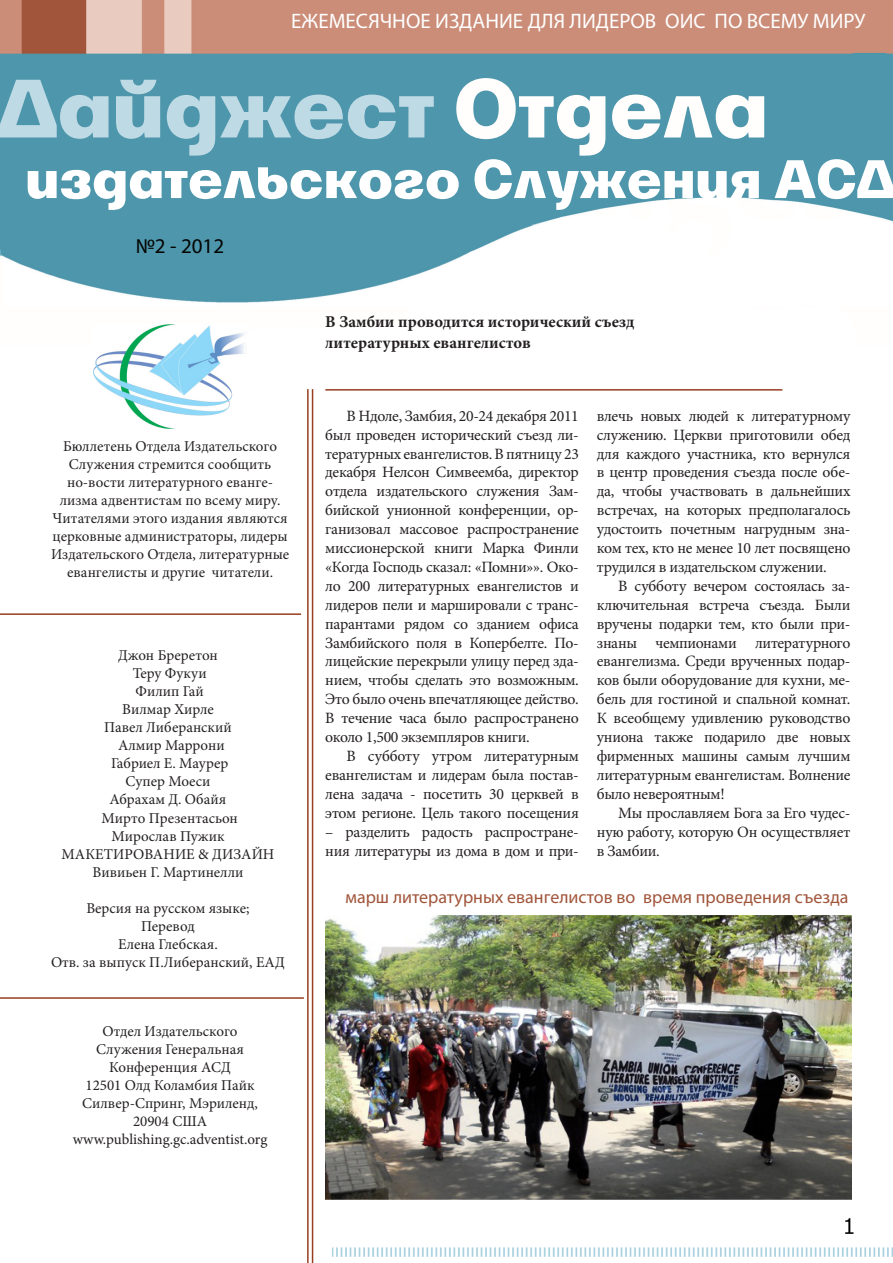
<style>
.page{position:relative;width:893px;height:1263px;background:#fff}
.page>*{position:absolute;margin:0;border:0;box-sizing:border-box;transform-origin:0 0}
.t1{font:82.5px "Parangon 530 C";color:#bedae5}
.t2{font:54px "Parangon 530 C";color:#fff}
.t3{font:21px "Myriad Pro";color:#fff}
.t4{font:21px "Myriad Pro";color:#040503}
.t5{font:18px "Myriad Pro";color:#a1553b}
.t6{font:700 16.5px "Minion Pro";color:#231f20}
.t7{font:15.75px/18.9px "Minion Pro";letter-spacing:-.02em;color:#231f20;text-align:justify}
.t8{font:15px/18px "Minion Pro";color:#231f20;text-align:center}
.s1{color:#fffefc}
</style>
<div class="page">
<img style="left:0;top:0;width:893px;height:114px">
<img style="left:0;top:189px;width:893px;height:114px">
<div style="left:0;top:114px;width:893px;height:75px;background:#4e96ac"></div>
<img style="left:93px;top:324px;width:154px;height:105px">
<img style="left:333px;top:1218px;width:560px;height:38px">
<hr style="left:312px;top:389px;width:1px;height:874px;background:#983e20">
<hr style="left:307px;top:389px;width:2px;height:874px;background:#983e20">
<hr style="left:0;top:997px;width:304px;height:2px;background:#983e20">
<hr style="left:0;top:613px;width:301px;height:2px;background:#983e20">
<hr style="left:325px;top:389px;width:457px;height:2px;background:#983e20">
<img style="left:325px;top:915px;width:526px;height:284px">
<p class="t3" style="left:291px;top:8px;width:576px">ЕЖЕМЕСЯЧНОЕ ИЗДАНИЕ ДЛЯ ЛИДЕРОВ ОИС ПО ВСЕМУ МИРУ</p>
<p class="t1" style="left:-1px;top:67px;width:771px">Дайджест <span class="s1">Отдела</span></p>
<p class="t2" style="left:26px;top:152px;width:871px">издательского Служения АСД</p>
<p class="t4" style="left:136px;top:233px;width:90px">№2 - 2012</p>
<p class="t8" style="left:51px;top:437px;width:240px">Бюллетень Отдела Издательского Служения стремится сообщить но-вости литературного еванге&shy;лизма адвентистам по всему миру.<br>Читателями этого издания являются церковные администраторы, лидеры Издательского Отдела, литературные евангелисты и другие читатели.</p>
<p class="t8" style="left:118px;top:647px;width:101px">Джон Бреретон</p>
<p class="t8" style="left:133px;top:665px;width:76px">Теру Фукуи</p>
<p class="t8" style="left:136px;top:683px;width:70px">Филип Гай</p>
<p class="t8" style="left:122px;top:701px;width:93px">Вилмар Хирле</p>
<p class="t8" style="left:104px;top:719px;width:129px">Павел Либеранский</p>
<p class="t8" style="left:118px;top:737px;width:108px">Алмир Маррони</p>
<p class="t8" style="left:111px;top:755px;width:119px">Габриел Е. Маурер</p>
<p class="t8" style="left:126px;top:773px;width:86px">Супер Моеси</p>
<p class="t8" style="left:110px;top:791px;width:118px">Абрахам Д. Обайя</p>
<p class="t8" style="left:101px;top:809px;width:138px">Мирто Презентасьон</p>
<p class="t8" style="left:111px;top:827px;width:115px">Мирослав Пужик</p>
<p class="t8" style="left:62px;top:845px;width:214px">МАКЕТИРОВАНИЕ &amp; ДИЗАЙН</p>
<p class="t8" style="left:93px;top:863px;width:152px">Вивиьен Г. Мартинелли</p>
<p class="t8" style="left:86px;top:899px;width:165px">Версия на русском языке;</p>
<p class="t8" style="left:141px;top:917px;width:55px">Перевод</p>
<p class="t8" style="left:118px;top:935px;width:101px">Елена Глебская.</p>
<p class="t8" style="left:51px;top:953px;width:235px">Отв. за выпуск П.Либеранский, ЕАД</p>
<p class="t8" style="left:96px;top:1022px;width:149px">Отдел Издательского<br>Служения Генеральная<br>Конференция АСД</p>
<p class="t8" style="left:86px;top:1076px;width:171px">12501 Олд Коламбия Пайк</p>
<p class="t8" style="left:82px;top:1094px;width:177px">Силвер-Спринг, Мэриленд,</p>
<p class="t8" style="left:133px;top:1112px;width:76px">20904 США</p>
<p class="t8" style="left:73px;top:1130px;width:196px">www.publishing.gc.adventist.org</p>
<p class="t6" style="left:325px;top:310px;width:311px">В Замбии проводится исторический съезд</p>
<p class="t6" style="left:325px;top:331px;width:207px">литературных евангелистов</p>
<p class="t7" style="left:325px;top:406px;width:255px;text-indent:21px">В Ндоле, Замбия, 20-24 декабря 2011 был проведен исторический съезд ли&shy;тературных евангелистов. В пятницу 23 декабря Нелсон Симвеемба, директор отдела издательского служения Зам&shy;бийской унионной конференции, ор&shy;ганизовал массовое распространение миссионерской книги Марка Финли «Когда Господь сказал: «Помни»». Око&shy;ло 200 литературных евангелистов и лидеров пели и маршировали с транс&shy;парантами рядом со зданием офиса Замбийского поля в Копербелте. По&shy;лицейские перекрыли улицу перед зда&shy;нием, чтобы сделать это возможным.<br>Это было очень впечатляющее действо.<br>В течение часа было распространено около 1,500 экземпляров книги.</p>
<p class="t7" style="left:325px;top:746px;width:255px;text-indent:21px">В субботу утром литературным евангелистам и лидерам была постав&shy;лена задача - посетить 30 церквей в этом регионе. Цель такого посещения</p>
<p class="t7" style="left:325px;top:822px;width:255px">– разделить радость распростране&shy;ния литературы из дома в дом и при-</p>
<p class="t7" style="left:597px;top:406px;width:255px">влечь новых людей к литературному служению. Церкви приготовили обед для каждого участника, кто вернулся в центр проведения съезда после обе&shy;да, чтобы участвовать в дальнейших встречах, на которых предполагалось удостоить почетным нагрудным зна&shy;ком тех, кто не менее 10 лет посвящено трудился в издательском служении.</p>
<p class="t7" style="left:597px;top:576px;width:255px;text-indent:21px">В субботу вечером состоялась за&shy;ключительная встреча съезда. Были вручены подарки тем, кто были при&shy;знаны чемпионами литературного евангелизма. Среди врученных подар&shy;ков были оборудование для кухни, ме&shy;бель для гостиной и спальной комнат.<br>К всеобщему удивлению руководство униона также подарило две новых фирменных машины самым лучшим литературным евангелистам. Волнение было невероятным!</p>
<p class="t7" style="left:597px;top:803px;width:255px;text-indent:21px">Мы прославляем Бога за Его чудес&shy;ную работу, которую Он осуществляет в Замбии.</p>
<p class="t5" style="left:345px;top:886px;width:505px">марш литературных евангелистов во время проведения съезда</p>
</div>
